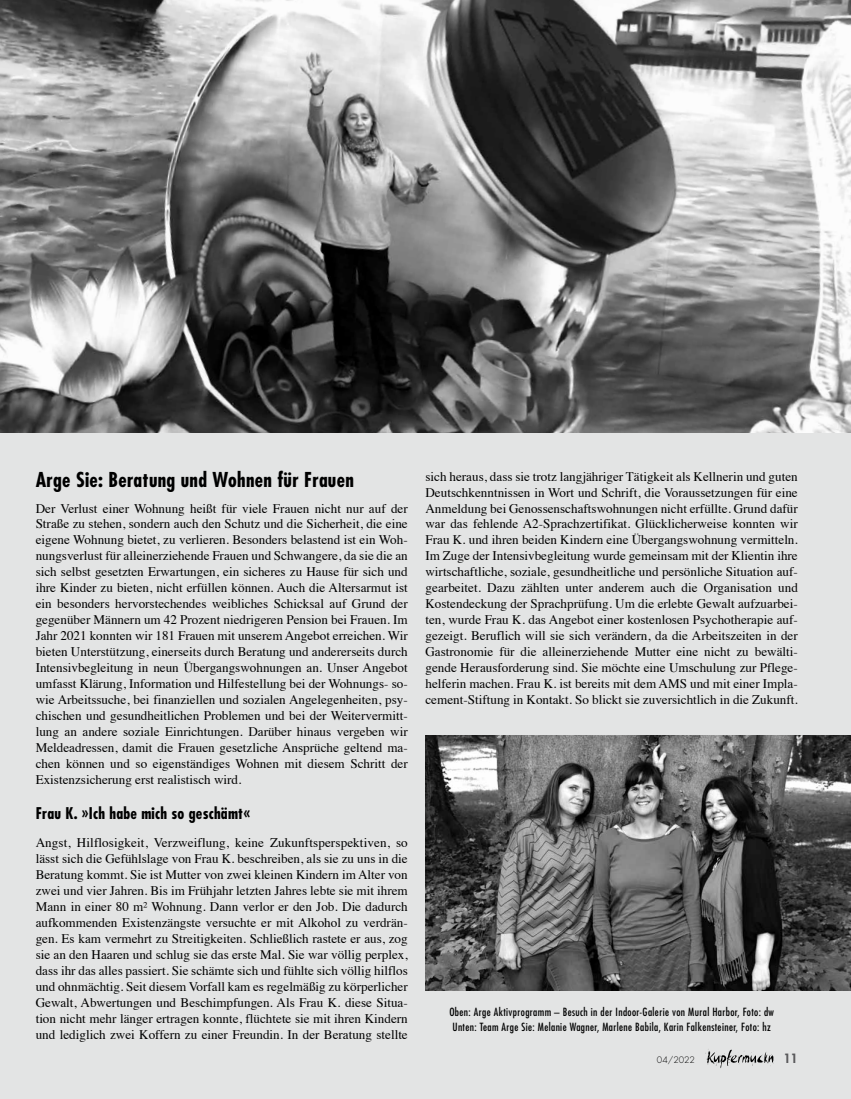
<style>
.page{position:relative;width:851px;height:1099px;background:#fff}
.page>*{position:absolute;margin:0;border:0;box-sizing:border-box;transform-origin:0 0}
.t1{font:700 condensed 20px "Futura";letter-spacing:.015em;color:#000}
.t2{font:700 condensed 15.75px "Futura";letter-spacing:.015em;color:#000}
.t3{font:13.12px/15.9px "Times";color:#000;text-align:justify}
.t4{font:800 12.5px "Futura";color:#58585a}
.t5{font:condensed 11px/15px "Futura";letter-spacing:.035em;color:#000}
.t6{font:300 8.75px "Futura";color:#000}
</style>
<div class="page">
<div style="left:0;top:433px;width:850px;height:665px;background:#e3e4e4"></div>
<img style="left:425px;top:735px;width:425px;height:255px">
<svg style="left:705px;top:1049px;width:68px;height:19px"></svg>
<img style="left:0;top:0;width:850px;height:433px">
<h1 class="t1" style="left:36px;top:467px;width:319px">Arge Sie: Beratung und Wohnen für Frauen</h1>
<p class="t3" style="left:36px;top:499px;width:373px">Der Verlust einer Wohnung heißt für viele Frauen nicht nur auf der Straße zu stehen, sondern auch den Schutz und die Sicherheit, die eine eigene Wohnung bietet, zu verlieren. Besonders belastend ist ein Woh&shy;nungsverlust für alleinerziehende Frauen und Schwangere, da sie die an sich selbst gesetzten Erwartungen, ein sicheres zu Hause für sich und ihre Kinder zu bieten, nicht erfüllen können. Auch die Altersarmut ist ein besonders hervorstechendes weibliches Schicksal auf Grund der gegenüber Männern um 42 Prozent niedrigeren Pension bei Frauen. Im Jahr 2021 konnten wir 181 Frauen mit unserem Angebot erreichen. Wir bieten Unterstützung, einerseits durch Beratung und andererseits durch Intensivbegleitung in neun Übergangswohnungen an. Unser Angebot umfasst Klärung, Information und Hilfestellung bei der Wohnungs- so&shy;wie Arbeitssuche, bei finanziellen und sozialen Angelegenheiten, psy&shy;chischen und gesundheitlichen Problemen und bei der Weitervermitt&shy;lung an andere soziale Einrichtungen. Darüber hinaus vergeben wir Meldeadressen, damit die Frauen gesetzliche Ansprüche geltend ma&shy;chen können und so eigenständiges Wohnen mit diesem Schritt der Existenzsicherung erst realistisch wird.</p>
<p class="t2" style="left:36px;top:803px;width:216px">Frau K. »Ich habe mich so geschämt«</p>
<p class="t3" style="left:36px;top:833px;width:373px">Angst, Hilflosigkeit, Verzweiflung, keine Zukunftsperspektiven, so lässt sich die Gefühlslage von Frau K. beschreiben, als sie zu uns in die Beratung kommt. Sie ist Mutter von zwei kleinen Kindern im Alter von zwei und vier Jahren. Bis im Frühjahr letzten Jahres lebte sie mit ihrem Mann in einer 80 m² Wohnung. Dann verlor er den Job. Die dadurch aufkommenden Existenzängste versuchte er mit Alkohol zu verdrän&shy;gen. Es kam vermehrt zu Streitigkeiten. Schließlich rastete er aus, zog sie an den Haaren und schlug sie das erste Mal. Sie war völlig perplex, dass ihr das alles passiert. Sie schämte sich und fühlte sich völlig hilflos und ohnmächtig. Seit diesem Vorfall kam es regelmäßig zu körperlicher Gewalt, Abwertungen und Beschimpfungen. Als Frau K. diese Situa&shy;tion nicht mehr länger ertragen konnte, flüchtete sie mit ihren Kindern und lediglich zwei Koffern zu einer Freundin. In der Beratung stellte</p>
<p class="t3" style="left:425px;top:467px;width:374px">sich heraus, dass sie trotz langjähriger Tätigkeit als Kellnerin und guten Deutschkenntnissen in Wort und Schrift, die Voraussetzungen für eine Anmeldung bei Genossenschaftswohnungen nicht erfüllte. Grund dafür war das fehlende A2-Sprachzertifikat. Glücklicherweise konnten wir Frau K. und ihren beiden Kindern eine Übergangswohnung vermitteln.<br>Im Zuge der Intensivbegleitung wurde gemeinsam mit der Klientin ihre wirtschaftliche, soziale, gesundheitliche und persönliche Situation auf&shy;gearbeitet. Dazu zählten unter anderem auch die Organisation und Kostendeckung der Sprachprüfung. Um die erlebte Gewalt aufzuarbei&shy;ten, wurde Frau K. das Angebot einer kostenlosen Psychotherapie auf&shy;gezeigt. Beruflich will sie sich verändern, da die Arbeitszeiten in der Gastronomie für die alleinerziehende Mutter eine nicht zu bewälti&shy;gende Herausforderung sind. Sie möchte eine Umschulung zur Pflege&shy;helferin machen. Frau K. ist bereits mit dem AMS und mit einer Impla&shy;cement-Stiftung in Kontakt. So blickt sie zuversichtlich in die Zukunft.</p>
<p class="t5" style="left:449px;top:1004px;width:326px">Oben: Arge Aktivprogramm – Besuch in der Indoor-Galerie von Mural Harbor, Foto: dw<br>Unten: Team Arge Sie: Melanie Wagner, Marlene Babila, Karin Falkensteiner, Foto: hz</p>
<p class="t6" style="left:656px;top:1054px;width:40px">04/2022</p>
<p class="t4" style="left:783px;top:1050px;width:16px">11</p>
</div>
